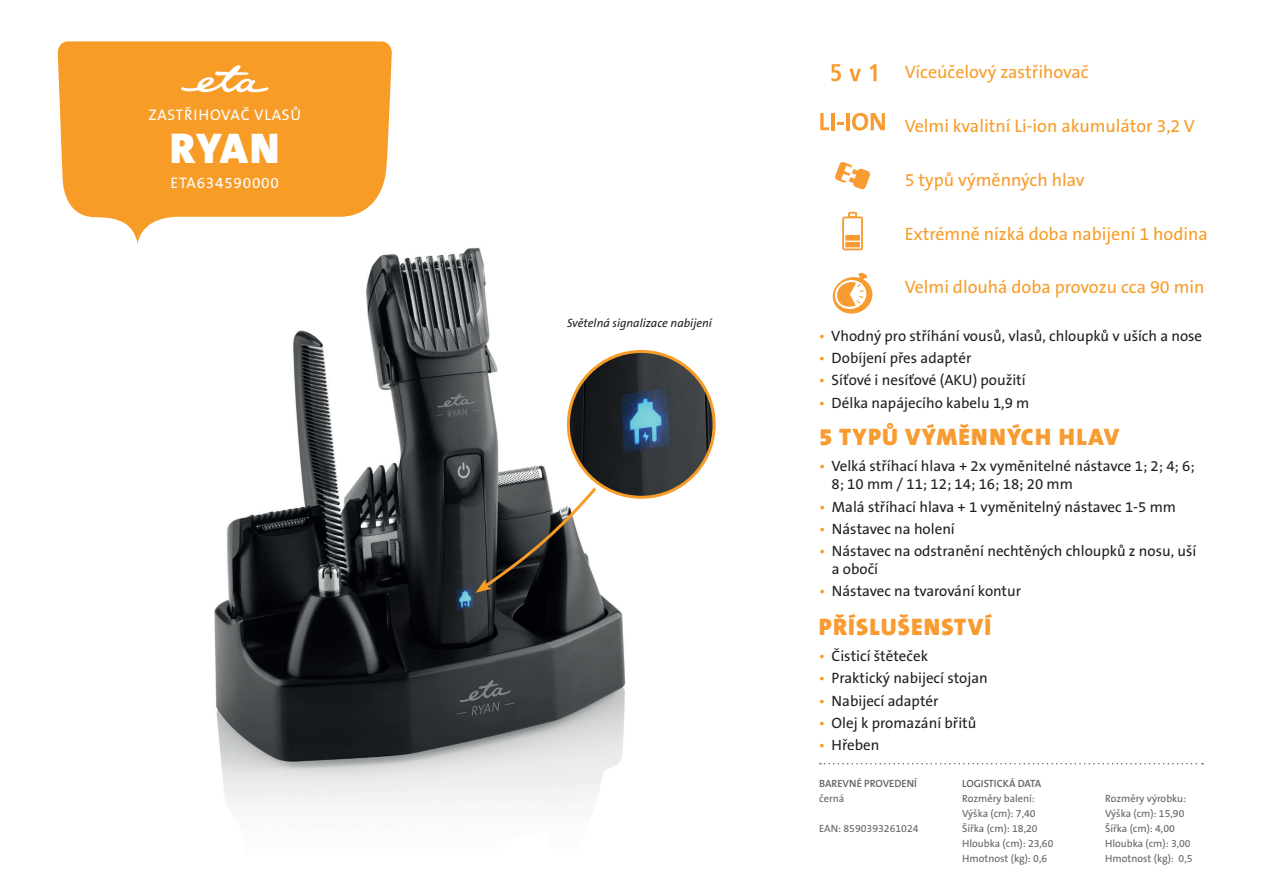
<style>
.page{position:relative;width:1263px;height:893px;background:#fff}
.page>*{position:absolute;margin:0;border:0;box-sizing:border-box;transform-origin:0 0}
.t1{font:900 43.2px "The Sans CE B9";color:#fff}
.t2{font:900 24px "The Sans CE B9";letter-spacing:.05em;color:#f89b31}
.t3{font:18px "The Sans CE B5 Plain";color:#f89c28}
.t4{font:15.45px "The Sans CE B5 Plain";letter-spacing:.05em;color:#fff}
.t5{font:15px/18px "The Sans CE B5 Plain";color:#231f20}
.t6{font:italic 12px "The Sans CE B5";color:#231f20}
.t7{font:10.5px "The Sans CE B5 Plain";color:#636366}
.t8{font:600 10.5px "The Sans CE B6";color:#636366}
.s1{color:#f89c28}
</style>
<div class="page">
<img style="left:214px;top:247px;width:502px;height:565px">
<svg style="left:58px;top:41px;width:334px;height:203px;fill:#f89c28"></svg>
<svg style="left:820px;top:763px;width:383px;height:1px"></svg>
<svg style="left:181px;top:65px;width:87px;height:27px"></svg>
<svg style="left:820px;top:113px;width:9px;height:17px"></svg>
<hr style="left:831px;top:113px;width:3px;height:17px;background:#f89b31">
<svg style="left:837px;top:122px;width:6px;height:2px"></svg>
<hr style="left:846px;top:113px;width:3px;height:17px;background:#f89b31">
<svg style="left:852px;top:113px;width:33px;height:17px"></svg>
<svg style="left:835px;top:162px;width:35px;height:28px"></svg>
<svg style="left:832px;top:273px;width:41px;height:41px"></svg>
<svg style="left:842px;top:212px;width:21px;height:38px"></svg>
<svg style="left:849px;top:69px;width:12px;height:12px"></svg>
<svg style="left:870px;top:64px;width:6px;height:17px"></svg>
<svg style="left:831px;top:64px;width:10px;height:17px"></svg>
<img style="left:568px;top:351px;width:146px;height:146px;border-radius:73px">
<div style="left:567px;top:350px;width:149px;height:149px;border:3px solid #f89c28;border-radius:50%"></div>
<svg style="left:475px;top:484px;width:124px;height:109px"></svg>
<p class="t4" style="left:148px;top:106px;width:154px">ZASTŘIHOVAČ VLASŮ</p>
<p class="t1" style="left:170px;top:122px;width:111px">RYAN</p>
<p class="t4" style="left:171px;top:174px;width:110px">ETA634590000</p>
<p class="t6" style="left:567px;top:316px;width:146px">Světelná signalizace nabíjení</p>
<p class="t3" style="left:905px;top:62px;width:185px">Víceúčelový zastřihovač</p>
<p class="t3" style="left:905px;top:116px;width:292px">Velmi kvalitní Li-ion akumulátor 3,2 V</p>
<p class="t3" style="left:905px;top:170px;width:181px">5 typů výměnných hlav</p>
<p class="t3" style="left:905px;top:224px;width:305px">Extrémně nízká doba nabijení 1 hodina</p>
<p class="t3" style="left:905px;top:277px;width:301px">Velmi dlouhá doba provozu cca 90 min</p>
<p class="t5" style="left:819px;top:328px;width:385px"><span class="s1">•</span> Vhodný pro stříhání vousů, vlasů, chloupků v uších a nose</p>
<p class="t5" style="left:819px;top:350px;width:154px"><span class="s1">•</span> Dobíjení přes adaptér</p>
<p class="t5" style="left:819px;top:372px;width:208px"><span class="s1">•</span> Síťové i nesíťové (AKU) použití</p>
<p class="t5" style="left:819px;top:394px;width:212px"><span class="s1">•</span> Délka napájecího kabelu 1,9 m</p>
<p class="t2" style="left:819px;top:422px;width:302px">5 TYPŮ VÝMĚNNÝCH HLAV</p>
<p class="t5" style="left:831px;top:458px;width:365px;text-indent:-12px"><span class="s1">•</span> Velká stříhací hlava + 2x vyměnitelné nástavce 1; 2; 4; 6;<br>8; 10 mm / 11; 12; 14; 16; 18; 20 mm</p>
<p class="t5" style="left:819px;top:498px;width:359px"><span class="s1">•</span> Malá stříhací hlava + 1 vyměnitelný nástavec 1-5 mm</p>
<p class="t5" style="left:819px;top:521px;width:137px"><span class="s1">•</span> Nástavec na holení</p>
<p class="t5" style="left:832px;top:543px;width:366px;text-indent:-13px"><span class="s1">•</span> Nástavec na odstranění nechtěných chloupků z nosu, uší a obočí</p>
<p class="t5" style="left:819px;top:583px;width:204px"><span class="s1">•</span> Nástavec na tvarování kontur</p>
<p class="t2" style="left:819px;top:612px;width:174px">PŘÍSLUŠENSTVÍ</p>
<p class="t5" style="left:819px;top:648px;width:111px"><span class="s1">•</span> Čisticí štěteček</p>
<p class="t5" style="left:819px;top:670px;width:171px"><span class="s1">•</span> Praktický nabijecí stojan</p>
<p class="t5" style="left:819px;top:692px;width:121px"><span class="s1">•</span> Nabijecí adaptér</p>
<p class="t5" style="left:819px;top:714px;width:159px"><span class="s1">•</span> Olej k promazání břitů</p>
<p class="t5" style="left:819px;top:737px;width:62px"><span class="s1">•</span> Hřeben</p>
<p class="t8" style="left:819px;top:778px;width:99px">BAREVNÉ PROVEDENÍ</p>
<p class="t7" style="left:819px;top:793px;width:27px">černá</p>
<p class="t7" style="left:819px;top:823px;width:101px">EAN: 8590393261024</p>
<p class="t8" style="left:962px;top:778px;width:81px">LOGISTICKÁ DATA</p>
<p class="t7" style="left:962px;top:793px;width:74px">Rozměry balení:</p>
<p class="t7" style="left:962px;top:808px;width:75px">Výška (cm): 7,40</p>
<p class="t7" style="left:962px;top:823px;width:77px">Šířka (cm): 18,20</p>
<p class="t7" style="left:962px;top:838px;width:93px">Hloubka (cm): 23,60</p>
<p class="t7" style="left:962px;top:853px;width:87px">Hmotnost (kg): 0,6</p>
<p class="t7" style="left:1105px;top:793px;width:83px">Rozměry výrobku:</p>
<p class="t7" style="left:1105px;top:808px;width:81px">Výška (cm): 15,90</p>
<p class="t7" style="left:1105px;top:823px;width:71px">Šířka (cm): 4,00</p>
<p class="t7" style="left:1105px;top:838px;width:87px">Hloubka (cm): 3,00</p>
<p class="t7" style="left:1105px;top:853px;width:89px">Hmotnost (kg): 0,5</p>
</div>
